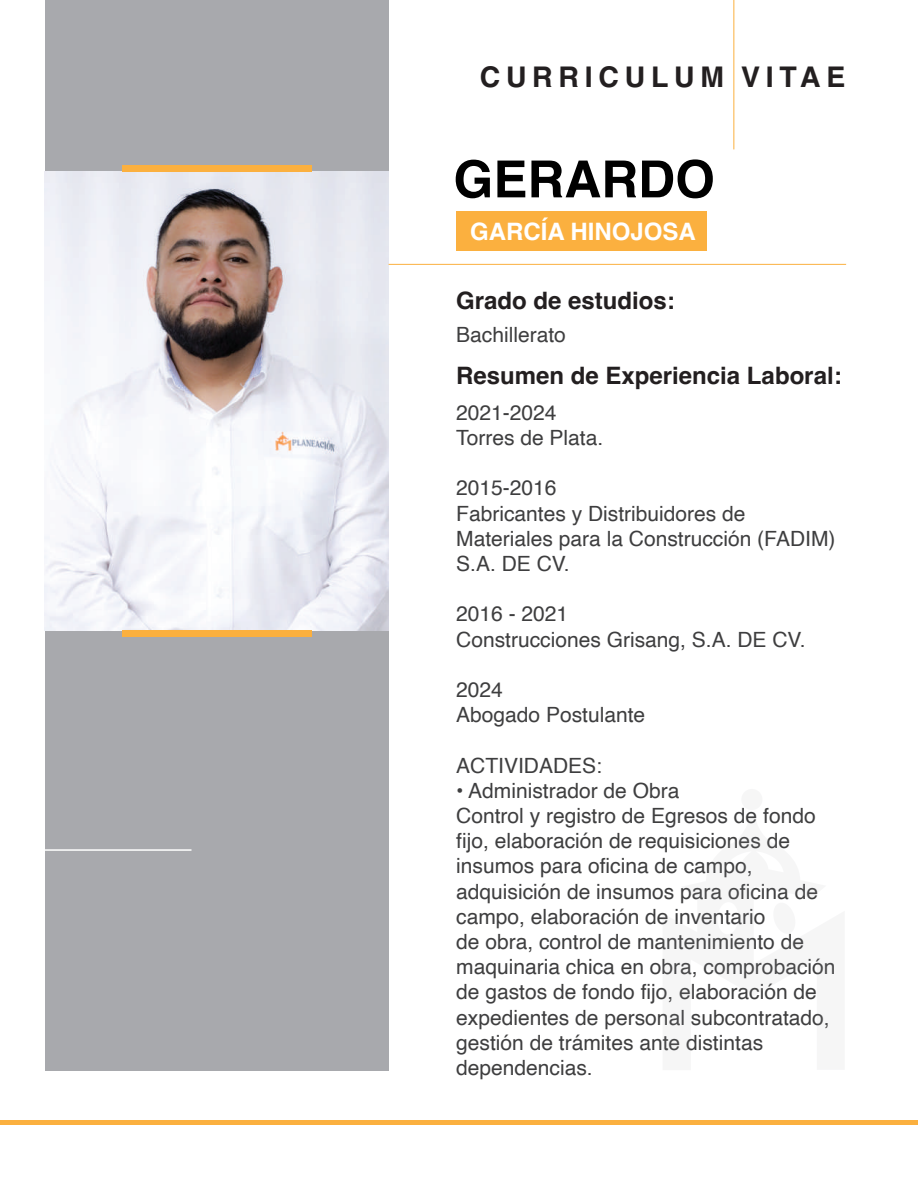
<style>
.page{position:relative;width:918px;height:1188px;background:#fff}
.page>*{position:absolute;margin:0;border:0;box-sizing:border-box;transform-origin:0 0}
.t1{font:700 28.5px "Helvetica LT Std";letter-spacing:.2em;color:#231f20}
.t2{font:700 24px "Helvetica";color:#231f20}
.t3{font:700 24px "Helvetica";color:#fff}
.t4{font:21px/25.2px "Helvetica";color:#3e3e3f}
</style>
<div class="page">
<svg style="left:456px;top:160px;width:34px;height:38px"></svg>
<svg style="left:497px;top:161px;width:28px;height:36px"></svg>
<svg style="left:531px;top:161px;width:105px;height:36px"></svg>
<svg style="left:642px;top:159px;width:71px;height:39px"></svg>
<div style="left:456px;top:212px;width:250px;height:39px;background:#fbb03f"></div>
<div style="left:45px;top:0;width:344px;height:1070px;background:#a8a9ad"></div>
<img style="left:45px;top:172px;width:344px;height:458px">
<div style="left:0;top:1120px;width:918px;height:5px;background:#fbb03f"></div>
<hr style="left:45px;top:849px;width:147px;height:2px;background:#fff">
<div style="left:741px;top:789px;width:21px;height:21px;background:#f6f6f6;border-radius:50%"></div>
<div style="left:122px;top:166px;width:189px;height:6px;background:#fbb03f"></div>
<div style="left:122px;top:630px;width:189px;height:6px;background:#fbb03f"></div>
<h1 class="t1" style="left:480px;top:59px;width:367px">CURRICULUM VITAE</h1>
<p class="t3" style="left:470px;top:217px;width:227px">GARCÍA HINOJOSA</p>
<p class="t2" style="left:456px;top:286px;width:220px">Grado de estudios:</p>
<p class="t4" style="left:456px;top:323px;width:111px">Bachillerato</p>
<p class="t2" style="left:456px;top:361px;width:387px">Resumen de Experiencia Laboral:</p>
<p class="t4" style="left:456px;top:401px;width:149px">2021-2024<br>Torres de Plata.</p>
<p class="t4" style="left:456px;top:476px;width:381px">2015-2016<br>Fabricantes y Distribuidores de<br>Materiales para la Construcción (FADIM)<br>S.A. DE CV.</p>
<p class="t4" style="left:456px;top:602px;width:351px">2016 - 2021<br>Construcciones Grisang, S.A. DE CV.</p>
<p class="t4" style="left:456px;top:678px;width:191px">2024<br>Abogado Postulante</p>
<p class="t4" style="left:456px;top:753px;width:147px">ACTIVIDADES:</p>
<p class="t4" style="left:456px;top:779px;width:381px">• Administrador de Obra<br>Control y registro de Egresos de fondo fijo, elaboración de requisiciones de insumos para oficina de campo, adquisición de insumos para oficina de campo, elaboración de inventario<br>de obra, control de mantenimiento de maquinaria chica en obra, comprobación de gastos de fondo fijo, elaboración de expedientes de personal subcontratado, gestión de trámites ante distintas dependencias.</p>
</div>
